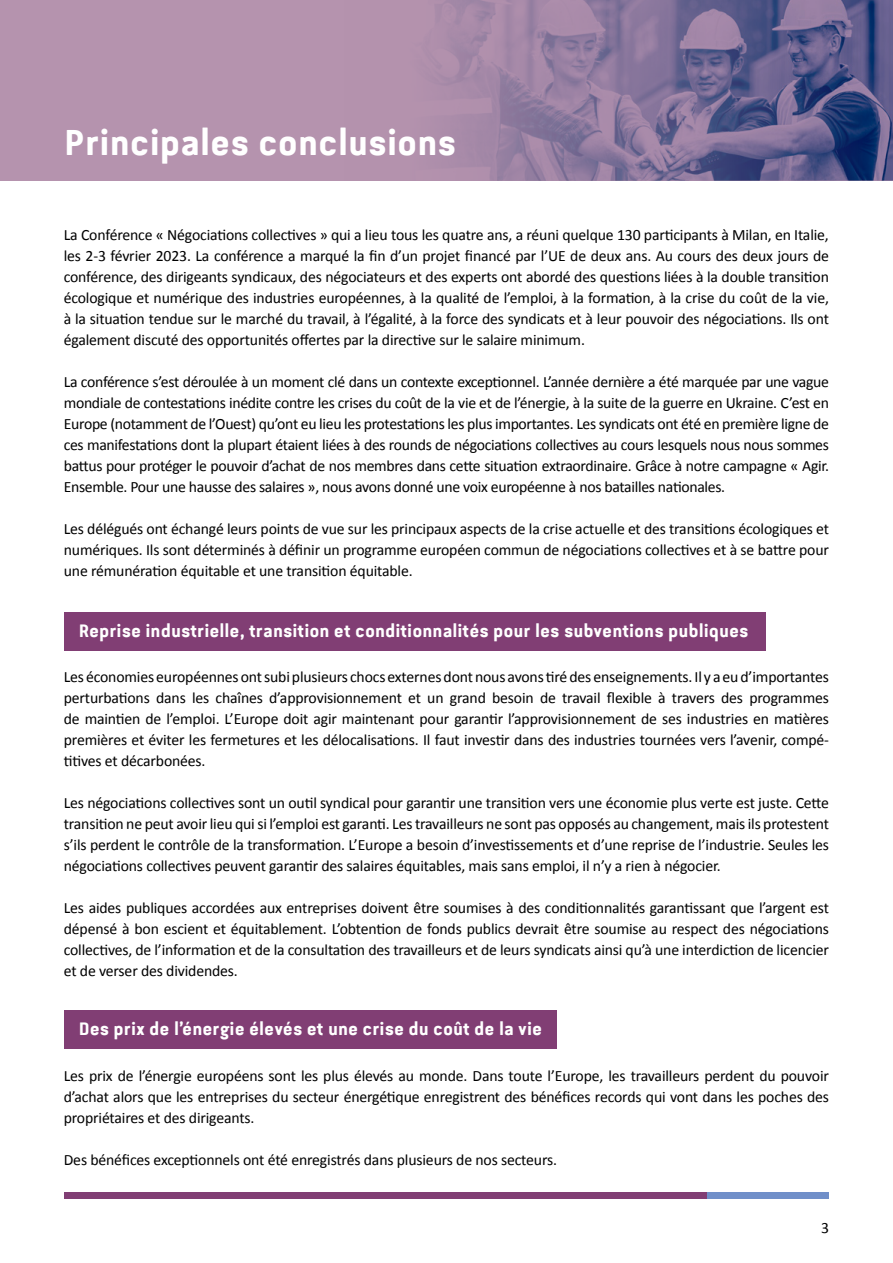
<style>
.page{position:relative;width:893px;height:1263px;background:#fff}
.page>*{position:absolute;margin:0;border:0;box-sizing:border-box;transform-origin:0 0}
.t1{font:700 36px "Van Condensed W01";color:#fff}
.t2{font:700 18px "Van Condensed W01";color:#fff}
.t3{font:15.75px/21px "Calibri";letter-spacing:-.01em;color:#000;text-align:justify}
</style>
<div class="page">
<div style="left:0;top:0;width:893px;height:181px;background:#b593ae"></div>
<img style="left:432px;top:0;width:461px;height:181px">
<div style="left:64px;top:612px;width:701px;height:38px;background:#813e74"></div>
<div style="left:64px;top:1010px;width:493px;height:39px;background:#813e74"></div>
<div style="left:64px;top:1192px;width:644px;height:6px;background:#813e74"></div>
<div style="left:708px;top:1192px;width:121px;height:6px;background:#708fc9"></div>
<h1 class="t1" style="left:64px;top:123px;width:394px">Principales conclusions</h1>
<p class="t3" style="left:64px;top:223px;width:767px">La Conférence « Négociations collectives » qui a lieu tous les quatre ans, a réuni quelque 130 participants à Milan, en Italie, les 2-3 février 2023. La conférence a marqué la fin d’un projet financé par l’UE de deux ans. Au cours des deux jours de conférence, des dirigeants syndicaux, des négociateurs et des experts ont abordé des questions liées à la double transition écologique et numérique des industries européennes, à la qualité de l’emploi, à la formation, à la crise du coût de la vie, à la situation tendue sur le marché du travail, à l’égalité, à la force des syndicats et à leur pouvoir des négociations. Ils ont également discuté des opportunités offertes par la directive sur le salaire minimum.</p>
<p class="t3" style="left:64px;top:370px;width:767px">La conférence s’est déroulée à un moment clé dans un contexte exceptionnel. L’année dernière a été marquée par une vague mondiale de contestations inédite contre les crises du coût de la vie et de l’énergie, à la suite de la guerre en Ukraine. C’est en Europe (notamment de l’Ouest) qu’ont eu lieu les protestations les plus importantes. Les syndicats ont été en première ligne de ces manifestations dont la plupart étaient liées à des rounds de négociations collectives au cours lesquels nous nous sommes battus pour protéger le pouvoir d’achat de nos membres dans cette situation extraordinaire. Grâce à notre campagne « Agir.<br>Ensemble. Pour une hausse des salaires », nous avons donné une voix européenne à nos batailles nationales.</p>
<p class="t3" style="left:64px;top:517px;width:767px">Les délégués ont échangé leurs points de vue sur les principaux aspects de la crise actuelle et des transitions écologiques et numériques. Ils sont déterminés à définir un programme européen commun de négociations collectives et à se battre pour une rémunération équitable et une transition équitable.</p>
<p class="t2" style="left:79px;top:620px;width:671px">Reprise industrielle, transition et conditionnalités pour les subventions publiques</p>
<p class="t3" style="left:64px;top:666px;width:767px">Les économies européennes ont subi plusieurs chocs externes dont nous avons tiré des enseignements. Il y a eu d’importantes perturbations dans les chaînes d’approvisionnement et un grand besoin de travail flexible à travers des programmes de maintien de l’emploi. L’Europe doit agir maintenant pour garantir l’approvisionnement de ses industries en matières premières et éviter les fermetures et les délocalisations. Il faut investir dans des industries tournées vers l’avenir, compé&shy;titives et décarbonées.</p>
<p class="t3" style="left:64px;top:792px;width:767px">Les négociations collectives sont un outil syndical pour garantir une transition vers une économie plus verte est juste. Cette transition ne peut avoir lieu qui si l’emploi est garanti. Les travailleurs ne sont pas opposés au changement, mais ils protestent s’ils perdent le contrôle de la transformation. L’Europe a besoin d’investissements et d’une reprise de l’industrie. Seules les négociations collectives peuvent garantir des salaires équitables, mais sans emploi, il n’y a rien à négocier.</p>
<p class="t3" style="left:64px;top:897px;width:767px">Les aides publiques accordées aux entreprises doivent être soumises à des conditionnalités garantissant que l’argent est dépensé à bon escient et équitablement. L’obtention de fonds publics devrait être soumise au respect des négociations collectives, de l’information et de la consultation des travailleurs et de leurs syndicats ainsi qu’à une interdiction de licencier et de verser des dividendes.</p>
<p class="t2" style="left:79px;top:1019px;width:465px">Des prix de l’énergie élevés et une crise du coût de la vie</p>
<p class="t3" style="left:64px;top:1064px;width:767px">Les prix de l’énergie européens sont les plus élevés au monde. Dans toute l’Europe, les travailleurs perdent du pouvoir d’achat alors que les entreprises du secteur énergétique enregistrent des bénéfices records qui vont dans les poches des propriétaires et des dirigeants.</p>
<p class="t3" style="left:64px;top:1148px;width:495px">Des bénéfices exceptionnels ont été enregistrés dans plusieurs de nos secteurs.</p>
<p class="t3" style="left:821px;top:1216px;width:9px">3</p>
</div>
